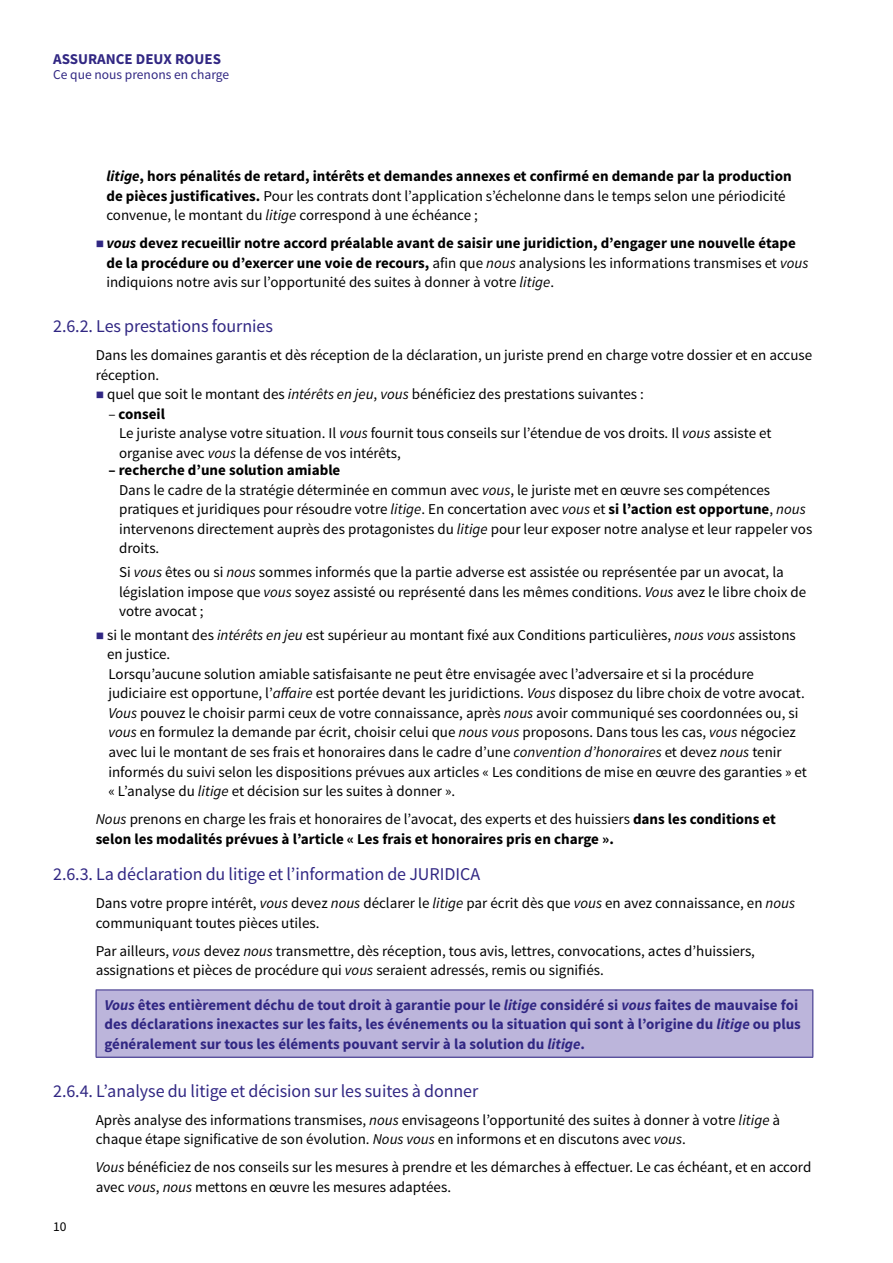
<style>
.page{position:relative;width:893px;height:1263px;background:#fff}
.page>*{position:absolute;margin:0;border:0;box-sizing:border-box;transform-origin:0 0}
.t1{font:18px "Source Sans Pro";letter-spacing:-.005em;color:#312783}
.t2{font:15px/19.5px "Source Sans Pro";color:#000}
.t3{font:700 15px/19.5px "Source Sans Pro";color:#000}
.t4{font:700 15px/19.5px "Source Sans Pro";color:#312783}
.t5{font:13.5px "Source Sans Pro";color:#312783}
.t6{font:13.5px "Source Sans Pro";color:#000}
.s1{font-weight:700;font-style:italic}
.s2{font-weight:700}
.s3{font-style:italic}
.s4{color:#312783}
.s5{font-weight:400}
.s6{font-weight:400;font-style:italic}
</style>
<div class="page">
<div style="left:96px;top:990px;width:717px;height:67px;background:#bcb5db"></div>
<hr style="left:96px;top:989px;width:717px;height:1px;background:#312783">
<hr style="left:96px;top:990px;width:1px;height:67px;background:#312783">
<hr style="left:812px;top:990px;width:1px;height:67px;background:#312783">
<hr style="left:96px;top:1057px;width:717px;height:1px;background:#312783">
<p class="t4" style="left:53px;top:50px;width:169px">ASSURANCE DEUX ROUES</p>
<p class="t5" style="left:53px;top:67px;width:178px">Ce que nous prenons en charge</p>
<p class="t2" style="left:106px;top:167px;width:687px"><span class="s1">litige</span><span class="s2">, hors pénalités de retard, intérêts et demandes annexes et confirmé en demande par la production de pièces justificatives.</span> Pour les contrats dont l’application s’échelonne dans le temps selon une périodicité convenue, le montant du <span class="s3">litige</span> correspond à une échéance ;</p>
<p class="t3" style="left:106px;top:234px;width:703px;text-indent:-11px"><span class="s4">■</span> <span class="s3">vous</span> devez recueillir notre accord préalable avant de saisir une juridiction, d’engager une nouvelle étape de la procédure ou d’exercer une voie de recours, <span class="s5">afin que</span> <span class="s6">nous</span> <span class="s5">analysions les informations transmises et</span> <span class="s6">vous </span><span class="s5">indiquions notre avis sur l’opportunité des suites à donner à votre</span> <span class="s6">litige</span><span class="s5">.</span></p>
<p class="t1" style="left:53px;top:315px;width:221px">2.6.2. Les prestations fournies</p>
<p class="t2" style="left:96px;top:346px;width:718px">Dans les domaines garantis et dès réception de la déclaration, un juriste prend en charge votre dossier et en accuse réception.</p>
<p class="t2" style="left:96px;top:385px;width:550px"><span class="s4">■</span> quel que soit le montant des <span class="s3">intérêts en jeu</span>, <span class="s3">vous</span> bénéficiez des prestations suivantes :</p>
<p class="t2" style="left:119px;top:404px;width:654px;text-indent:-11px">– <span class="s2">conseil<br></span>Le juriste analyse votre situation. Il <span class="s3">vous</span> fournit tous conseils sur l’étendue de vos droits. Il <span class="s3">vous</span> assiste et organise avec <span class="s3">vous</span> la défense de vos intérêts,</p>
<p class="t2" style="left:119px;top:461px;width:695px;text-indent:-11px"><span class="s2">– recherche d’une solution amiable<br></span>Dans le cadre de la stratégie déterminée en commun avec <span class="s3">vous</span>, le juriste met en œuvre ses compétences pratiques et juridiques pour résoudre votre <span class="s3">litige</span>. En concertation avec <span class="s3">vous</span> et <span class="s2">si l’action est opportune</span>, <span class="s3">nous </span>intervenons directement auprès des protagonistes du <span class="s3">litige</span> pour leur exposer notre analyse et leur rappeler vos droits.</p>
<p class="t2" style="left:119px;top:563px;width:689px">Si <span class="s3">vous</span> êtes ou si <span class="s3">nous</span> sommes informés que la partie adverse est assistée ou représentée par un avocat, la législation impose que <span class="s3">vous</span> soyez assisté ou représenté dans les mêmes conditions. <span class="s3">Vous</span> avez le libre choix de votre avocat ;</p>
<p class="t2" style="left:107px;top:625px;width:701px;text-indent:-11px"><span class="s4">■</span> si le montant des <span class="s3">intérêts en jeu</span> est supérieur au montant fixé aux Conditions particulières, <span class="s3">nous vous</span> assistons en justice.<br>Lorsqu’aucune solution amiable satisfaisante ne peut être envisagée avec l’adversaire et si la procédure judiciaire est opportune, l’<span class="s3">affaire</span> est portée devant les juridictions. <span class="s3">Vous</span> disposez du libre choix de votre avocat.<br><span class="s3">Vous</span> pouvez le choisir parmi ceux de votre connaissance, après <span class="s3">nous</span> avoir communiqué ses coordonnées ou, si <span class="s3">vous</span> en formulez la demande par écrit, choisir celui que <span class="s3">nous vous</span> proposons. Dans tous les cas, <span class="s3">vous</span> négociez avec lui le montant de ses frais et honoraires dans le cadre d’une <span class="s3">convention d’honoraires</span> et devez <span class="s3">nous</span> tenir informés du suivi selon les dispositions prévues aux articles « Les conditions de mise en œuvre des garanties » et « L’analyse du <span class="s3">litige</span> et décision sur les suites à donner ».</p>
<p class="t3" style="left:96px;top:810px;width:682px"><span class="s6">Nous</span> <span class="s5">prenons en charge les frais et honoraires de l’avocat, des experts et des huissiers</span> dans les conditions et selon les modalités prévues à l’article « Les frais et honoraires pris en charge ».</p>
<p class="t1" style="left:53px;top:863px;width:428px">2.6.3. La déclaration du litige et l’information de JURIDICA</p>
<p class="t2" style="left:96px;top:893px;width:701px">Dans votre propre intérêt, <span class="s3">vous</span> devez <span class="s3">nous</span> déclarer le <span class="s3">litige</span> par écrit dès que <span class="s3">vous</span> en avez connaissance, en <span class="s3">nous </span>communiquant toutes pièces utiles.</p>
<p class="t2" style="left:96px;top:941px;width:661px">Par ailleurs, <span class="s3">vous</span> devez <span class="s3">nous</span> transmettre, dès réception, tous avis, lettres, convocations, actes d’huissiers, assignations et pièces de procédure qui <span class="s3">vous</span> seraient adressés, remis ou signifiés.</p>
<p class="t4" style="left:105px;top:995px;width:698px"><span class="s3">Vous</span> êtes entièrement déchu de tout droit à garantie pour le <span class="s3">litige</span> considéré si <span class="s3">vous</span> faites de mauvaise foi des déclarations inexactes sur les faits, les événements ou la situation qui sont à l’origine du <span class="s3">litige</span> ou plus généralement sur tous les éléments pouvant servir à la solution du <span class="s3">litige</span>.</p>
<p class="t1" style="left:53px;top:1079px;width:427px">2.6.4. L’analyse du litige et décision sur les suites à donner</p>
<p class="t2" style="left:96px;top:1110px;width:686px">Après analyse des informations transmises, <span class="s3">nous</span> envisageons l’opportunité des suites à donner à votre <span class="s3">litige</span> à chaque étape significative de son évolution. <span class="s3">Nous vous</span> en informons et en discutons avec <span class="s3">vous</span>.</p>
<p class="t2" style="left:96px;top:1157px;width:717px"><span class="s3">Vous</span> bénéficiez de nos conseils sur les mesures à prendre et les démarches à effectuer. Le cas échéant, et en accord avec <span class="s3">vous</span>, <span class="s3">nous</span> mettons en œuvre les mesures adaptées.</p>
<p class="t6" style="left:53px;top:1218px;width:15px">10</p>
</div>
